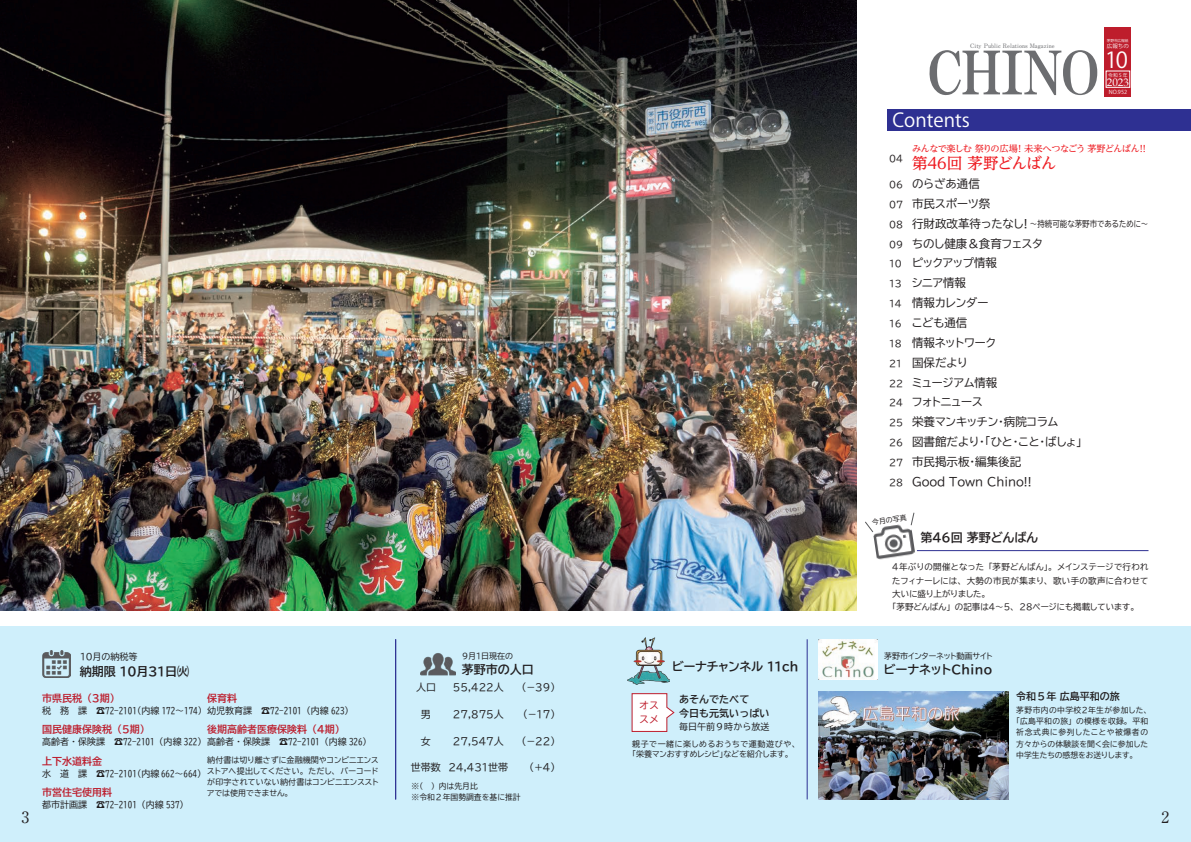
<style>
.page{position:relative;width:1191px;height:842px;background:#fff}
.page>*{position:absolute;margin:0;border:0;box-sizing:border-box;transform-origin:0 0}
.t1{font:59.3px "HGP Mincho E";letter-spacing:.005em;color:#6c6d70}
.t2{font:22px "Koz Go Pro";color:#fff}
.t3{font:19px "Koz Go Pr 6 N";color:#fff}
.t4{font:500 15.6px "UD Reimin Pr 6 N";letter-spacing:-.025em;color:#ee1d23}
.t5{font:15.6px "Ryumin Pr 6 N";color:#231f20}
.t6{font:12px "BIZ UDP Gothic Bold";color:#231f20}
.t7{font:12px "BIZ UDP Gothic Bold";letter-spacing:.03em;color:#231f20}
.t8{font:11.5px/19.8px "BIZ UDP Gothic";color:#231f20}
.t9{font:11.1px "Book Antiqua";color:#fff}
.t10{font:10px "BIZ UDP Gothic";color:#231f20}
.t11{font:10px "BIZ UDP Gothic Bold";color:#be1d2c}
.t12{font:10px/14px "BIZ UD Gothic Bold";color:#231f20}
.t13{font:10px "BIZ UDP Gothic Bold";color:#231f20}
.t14{font:10px/14px "BIZ UD Gothic";color:#be1d2c}
.t15{font:500 9.2px "UD Reimin Pr 6 N";letter-spacing:-.075em;color:#ee1d23}
.t16{font:9.2px "BIZ UDP Gothic";color:#231f20}
.t17{font:9px "BIZ UD Gothic";color:#231f20}
.t18{font:9px "BIZ UDP Gothic";color:#231f20}
.t19{font:8.5px/13.5px "BIZ UDP Gothic";letter-spacing:.03em;color:#231f20}
.t20{font:8.5px "BIZ UDP Gothic";color:#231f20;scale:.88 1}
.t21{font:8px/11px "BIZ UDP Gothic";letter-spacing:.02em;color:#231f20;text-align:justify}
.t22{font:8px/10.5px "BIZ UDP Gothic";letter-spacing:.075em;color:#231f20}
.t23{font:8px "BIZ UDP Gothic";color:#231f20}
.t24{font:7.8px/11.3px "BIZ UDP Gothic";letter-spacing:.025em;color:#231f20;text-align:justify}
.t25{font:7.8px/11px "BIZ UD Gothic";color:#231f20}
.t26{font:7px "BIZ UD Gothic";color:#231f20}
.t27{font:700 6px "Futo Min A101 Pr 6 N";color:#6c6d70}
.t28{font:5.5px "Koz Go Pro";color:#fff}
.t29{font:4.8px "Koz Go Pro";color:#fff}
.t30{font:3.7px "Koz Go Pro";letter-spacing:-.02em;color:#fff}
.s1{font-size:9.2px}
.s2{font-size:11.5px}
</style>
<div class="page">
<div style="left:887px;top:109px;width:304px;height:22px;background:#2e3092"></div>
<div style="left:1104px;top:28px;width:27px;height:69px;background:#be1d2c"></div>
<div style="left:595px;top:626px;width:596px;height:216px;background:#cfeffb"></div>
<img style="left:873px;top:524px;width:42px;height:36px">
<svg style="left:865px;top:521px;width:9px;height:12px"></svg>
<svg style="left:910px;top:512px;width:5px;height:14px"></svg>
<hr style="left:917px;top:550px;width:231px;height:1px;background:#2e3092">
<img style="left:595px;top:0;width:261px;height:611px">
<hr style="left:806px;top:639px;width:1px;height:160px;background:#2e3092">
<img style="left:628px;top:637px;width:41px;height:48px">
<img style="left:818px;top:639px;width:60px;height:40px">
<svg style="left:631px;top:693px;width:44px;height:39px"></svg>
<img style="left:818px;top:692px;width:190px;height:108px">
<img style="left:0;top:0;width:595px;height:611px">
<div style="left:0;top:626px;width:595px;height:216px;background:#cfeffb"></div>
<img style="left:420px;top:653px;width:35px;height:23px">
<hr style="left:395px;top:639px;width:1px;height:160px;background:#2e3092">
<img style="left:43px;top:650px;width:27px;height:28px">
<h3 class="t5" style="left:22px;top:805px;width:9px">3</h3>
<p class="t18" style="left:80px;top:652px;width:59px">10月の納税等</p>
<p class="t11" style="left:42px;top:693px;width:74px">市県民税（３期）</p>
<p class="t17" style="left:42px;top:706px;width:313px">税　務　課　☎72-2101（内線 172〜174）幼児教育課　☎72-2101（内線 623）</p>
<p class="t11" style="left:42px;top:724px;width:104px">国民健康保険税（５期）</p>
<p class="t17" style="left:42px;top:737px;width:331px">高齢者・保険課　☎72-2101（内線 322）高齢者・保険課　☎72-2101（内線 326）</p>
<p class="t11" style="left:42px;top:756px;width:61px">上下水道料金</p>
<p class="t17" style="left:42px;top:769px;width:165px">水　道　課　☎72-2101（内線 662〜664）</p>
<p class="t11" style="left:42px;top:787px;width:71px">市営住宅使用料</p>
<p class="t17" style="left:42px;top:800px;width:148px">都市計画課　☎72-2101（内線 537）</p>
<p class="t6" style="left:80px;top:665px;width:111px">納期限 10月31日㈫</p>
<p class="t11" style="left:207px;top:693px;width:31px">保育料</p>
<p class="t11" style="left:207px;top:724px;width:134px">後期高齢者医療保険料（４期）</p>
<p class="t21" style="left:207px;top:754px;width:173px">納付書は切り離さずに金融機関やコンビニエンスストアへ提出してください。ただし、バーコードが印字されていない納付書はコンビニエンスストアでは使用できません。</p>
<p class="t23" style="left:462px;top:652px;width:53px">9月１日現在の</p>
<p class="t6" style="left:462px;top:663px;width:73px">茅野市の人口</p>
<p class="t10" style="left:416px;top:682px;width:21px">人口</p>
<p class="t10" style="left:453px;top:682px;width:52px">55,422人</p>
<p class="t10" style="left:521px;top:682px;width:35px">（−39）</p>
<p class="t10" style="left:421px;top:709px;width:11px">男</p>
<p class="t10" style="left:453px;top:709px;width:52px">27,875人</p>
<p class="t10" style="left:523px;top:709px;width:34px">（−17）</p>
<p class="t10" style="left:421px;top:736px;width:11px">女</p>
<p class="t10" style="left:453px;top:736px;width:52px">27,547人</p>
<p class="t10" style="left:521px;top:736px;width:35px">（−22）</p>
<p class="t10" style="left:411px;top:762px;width:99px">世帯数 24,431世帯</p>
<p class="t10" style="left:529px;top:762px;width:28px">（+4）</p>
<p class="t25" style="left:411px;top:780px;width:111px">※（　）内は先月比<br>※令和２年国勢調査を基に推計</p>
<p class="t27" style="left:970px;top:41px;width:86px">City Public Relations Magazine</p>
<h1 class="t1" style="left:926px;top:42px;width:176px">CHINO</h1>
<h3 class="t3" style="left:892px;top:109px;width:79px">Contents</h3>
<p class="t30" style="left:1106px;top:38px;width:23px">茅野市広報紙</p>
<p class="t28" style="left:1106px;top:43px;width:24px">広報ちの</p>
<h2 class="t2" style="left:1105px;top:46px;width:24px">10</h2>
<p class="t9" style="left:1106px;top:75px;width:24px">2023</p>
<p class="t29" style="left:1108px;top:72px;width:21px">令和５年</p>
<p class="t28" style="left:1108px;top:89px;width:20px">NO.952</p>
<p class="t15" style="left:912px;top:141px;width:235px">みんなで楽しむ 祭りの広場！ 未来へつなごう 茅野どんばん!!</p>
<p class="t16" style="left:889px;top:154px;width:15px">04</p>
<h3 class="t4" style="left:912px;top:150px;width:146px">第46回 茅野どんばん</h3>
<p class="t8" style="left:889px;top:174px;width:103px"><span class="s1">06</span> のらざあ通信<br><span class="s1">07</span> 市民スポーツ祭</p>
<p class="t20" style="left:889px;top:219px;width:296px"><span class="s1">08</span> <span class="s2">行財政改革待ったなし!</span> ～持続可能な茅野市であるために～</p>
<p class="t8" style="left:889px;top:233px;width:194px"><span class="s1">09</span> ちのし健康＆食育フェスタ<br><span class="s1">10</span> ピックアップ情報<br><span class="s1">13</span> シニア情報<br><span class="s1">14</span> 情報カレンダー<br><span class="s1">16</span> こども通信<br><span class="s1">18</span> 情報ネットワーク<br><span class="s1">21</span> 国保だより<br><span class="s1">22</span> ミュージアム情報<br><span class="s1">24</span> フォトニュース<br><span class="s1">25</span> 栄養マンキッチン・病院コラム<br><span class="s1">26</span> 図書館だより・「ひと・こと・ばしょ」<br><span class="s1">27</span> 市民掲示板・編集後記<br><span class="s1">28</span> Good Town Chino!!</p>
<p class="t26" style="left:871px;top:519px;width:36px;rotate:-9deg">今月の写真</p>
<p class="t6" style="left:920px;top:532px;width:119px">第４６回 茅野どんばん</p>
<p class="t19" style="left:892px;top:560px;width:258px">４年ぶりの開催となった「茅野どんばん」。メインステージで行われたフィナーレには、大勢の市民が集まり、歌い手の歌声に合わせて大いに盛り上がりました。<br>「茅野どんばん」の記事は４～５、２８ページにも掲載しています。</p>
<p class="t23" style="left:884px;top:652px;width:110px">茅野市インターネット動画サイト</p>
<p class="t6" style="left:672px;top:660px;width:128px">ビーナチャンネル 11ｃｈ</p>
<p class="t7" style="left:883px;top:663px;width:110px">ビーナネットChino</p>
<p class="t12" style="left:679px;top:692px;width:91px">あそんでたべて<br>今日も元気いっぱい</p>
<p class="t17" style="left:679px;top:722px;width:91px">毎日午前９時から放送</p>
<p class="t14" style="left:639px;top:698px;width:21px">オススメ</p>
<p class="t22" style="left:632px;top:738px;width:166px">親子で一緒に楽しめるおうちで運動遊びや、「栄養マンおすすめレシピ」などを紹介します。</p>
<p class="t13" style="left:1016px;top:691px;width:105px">令和5年 広島平和の旅</p>
<p class="t24" style="left:1016px;top:704px;width:133px">茅野市内の中学校２年生が参加した、「広島平和の旅」の模様を収録。平和祈念式典に参列したことや被爆者の方々からの体験談を聞く会に参加した中学生たちの感想をお送りします。</p>
<h3 class="t5" style="left:1161px;top:805px;width:9px">2</h3>
</div>
